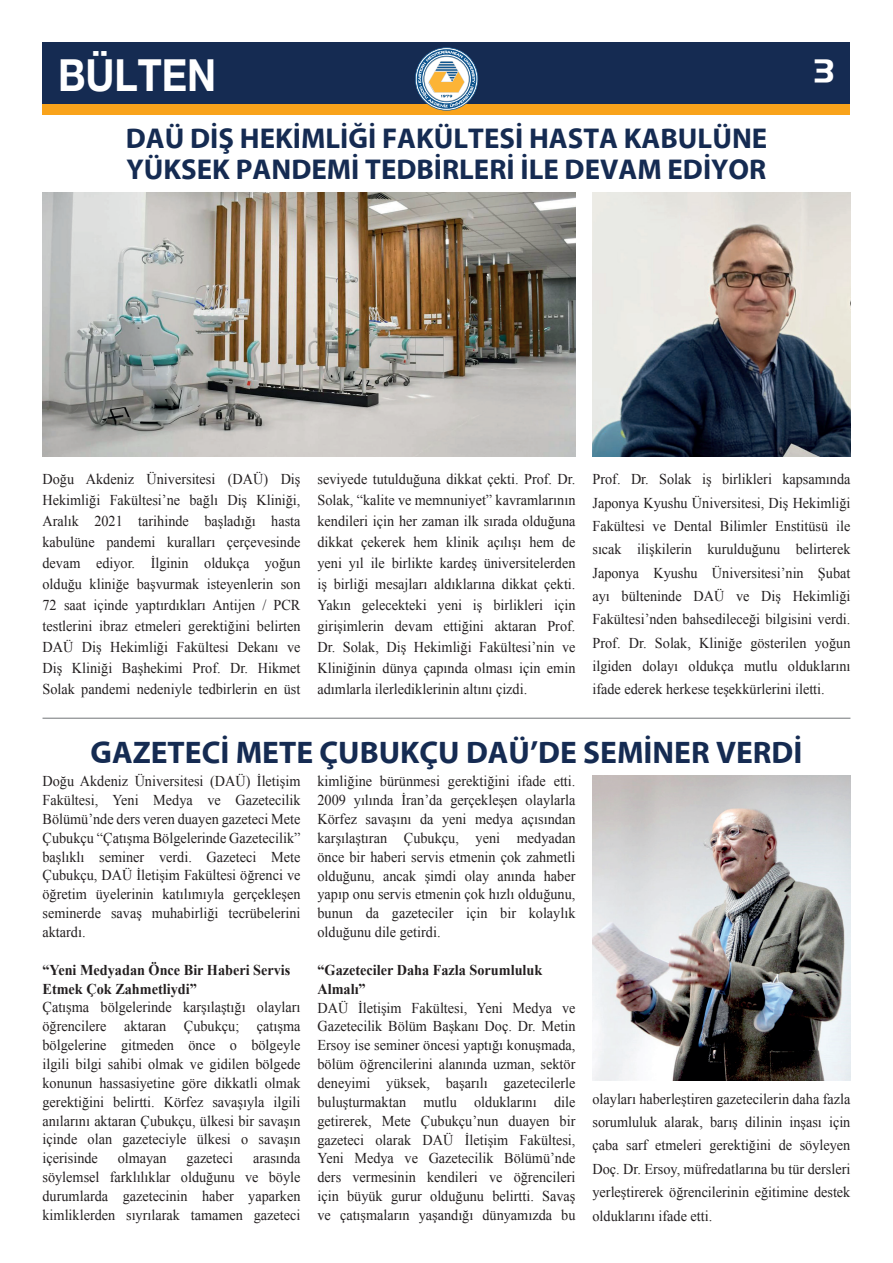
<style>
.page{position:relative;width:893px;height:1263px;background:#fff}
.page>*{position:absolute;margin:0;border:0;box-sizing:border-box;transform-origin:0 0}
.t1{font:700 44.1px "Helvetica Neue EMU";color:#fff;scale:.89 1}
.t2{font:700 31.5px "Myriad EMU";color:#152b52}
.t3{font:31.5px "Handel EMU";color:#fff}
.t4{font:700 28.8px/31.5px "Myriad EMU";color:#152b52}
.t5{font:15px/18.9px "Times New Roman";color:#231f20;text-align:justify;scale:.95 1}
.t6{font:700 15px/18.9px "Times New Roman";color:#231f20;scale:.95 1}
</style>
<div class="page">
<div style="left:43px;top:43px;width:807px;height:72px;background:#f9a31b"></div>
<div style="left:43px;top:43px;width:807px;height:61px;background:#152b52"></div>
<svg style="left:415px;top:47px;width:63px;height:64px"></svg>
<img style="left:592px;top:193px;width:258px;height:263px">
<img style="left:43px;top:193px;width:532px;height:263px">
<img style="left:592px;top:776px;width:258px;height:304px">
<hr style="left:43px;top:718px;width:807px;height:1px;background:#939598">
<h1 class="t1" style="left:58px;top:48px;width:179px">BÜLTEN</h1>
<h2 class="t3" style="left:814px;top:52px;width:21px">3</h2>
<h3 class="t4" style="left:126px;top:123px;width:643px">DAÜ DİŞ HEKİMLİĞİ FAKÜLTESİ HASTA KABULÜNE<br>YÜKSEK PANDEMİ TEDBİRLERİ İLE DEVAM EDİYOR</h3>
<p class="t5" style="left:43px;top:469px;width:273px;line-height:21px">Doğu Akdeniz Üniversitesi (DAÜ) Diş Hekimliği Fakültesi’ne bağlı Diş Kliniği, Aralık 2021 tarihinde başladığı hasta kabulüne pandemi kuralları çerçevesinde devam ediyor. İlginin oldukça yoğun olduğu kliniğe başvurmak isteyenlerin son 72 saat içinde yaptırdıkları Antijen / PCR testlerini ibraz etmeleri gerektiğini belirten DAÜ Diş Hekimliği Fakültesi Dekanı ve Diş Kliniği Başhekimi Prof. Dr. Hikmet Solak pandemi nedeniyle tedbirlerin en üst</p>
<p class="t5" style="left:317px;top:469px;width:273px;line-height:21px">seviyede tutulduğuna dikkat çekti. Prof. Dr.<br>Solak, “kalite ve memnuniyet” kavramlarının kendileri için her zaman ilk sırada olduğuna dikkat çekerek hem klinik açılışı hem de yeni yıl ile birlikte kardeş üniversitelerden iş birliği mesajları aldıklarına dikkat çekti.<br>Yakın gelecekteki yeni iş birlikleri için girişimlerin devam ettiğini aktaran Prof.<br>Dr. Solak, Diş Hekimliği Fakültesi’nin ve Kliniğinin dünya çapında olması için emin adımlarla ilerlediklerinin altını çizdi.</p>
<p class="t5" style="left:592px;top:467px;width:273px;line-height:23.4px">Prof. Dr. Solak iş birlikleri kapsamında Japonya Kyushu Üniversitesi, Diş Hekimliği Fakültesi ve Dental Bilimler Enstitüsü ile sıcak ilişkilerin kurulduğunu belirterek Japonya Kyushu Üniversitesi’nin Şubat ayı bülteninde DAÜ ve Diş Hekimliği Fakültesi’nden bahsedileceği bilgisini verdi.<br>Prof. Dr. Solak, Kliniğe gösterilen yoğun ilgiden dolayı oldukça mutlu olduklarını ifade ederek herkese teşekkürlerini iletti.</p>
<h2 class="t2" style="left:91px;top:735px;width:713px">GAZETECİ METE ÇUBUKÇU DAÜ’DE SEMİNER VERDİ</h2>
<p class="t5" style="left:43px;top:771px;width:273px">Doğu Akdeniz Üniversitesi (DAÜ) İletişim Fakültesi, Yeni Medya ve Gazetecilik Bölümü’nde ders veren duayen gazeteci Mete Çubukçu “Çatışma Bölgelerinde Gazetecilik” başlıklı seminer verdi. Gazeteci Mete Çubukçu, DAÜ İletişim Fakültesi öğrenci ve öğretim üyelerinin katılımıyla gerçekleşen seminerde savaş muhabirliği tecrübelerini aktardı.</p>
<p class="t6" style="left:43px;top:960px;width:262px">“Yeni Medyadan Önce Bir Haberi Servis<br>Etmek Çok Zahmetliydi”</p>
<p class="t5" style="left:43px;top:998px;width:273px">Çatışma bölgelerinde karşılaştığı olayları öğrencilere aktaran Çubukçu; çatışma bölgelerine gitmeden önce o bölgeyle ilgili bilgi sahibi olmak ve gidilen bölgede konunun hassasiyetine göre dikkatli olmak gerektiğini belirtti. Körfez savaşıyla ilgili anılarını aktaran Çubukçu, ülkesi bir savaşın içinde olan gazeteciyle ülkesi o savaşın içerisinde</p>
<p class="t5" style="left:43px;top:1148px;width:273px;text-indent:210px">arasında söylemsel farklılıklar olduğunu ve böyle durumlarda gazetecinin haber yaparken kimliklerden sıyrılarak tamamen gazeteci</p>
<p class="t5" style="left:118px;top:1148px;width:53px">olmayan</p>
<p class="t5" style="left:187px;top:1148px;width:51px">gazeteci</p>
<p class="t5" style="left:317px;top:771px;width:273px">kimliğine bürünmesi gerektiğini ifade etti.<br>2009 yılında İran’da gerçekleşen olaylarla Körfez savaşını da yeni medya açısından karşılaştıran Çubukçu, yeni medyadan önce bir haberi servis etmenin çok zahmetli olduğunu, ancak şimdi olay anında haber yapıp onu servis etmenin çok hızlı olduğunu, bunun da gazeteciler için bir kolaylık olduğunu dile getirdi.</p>
<p class="t6" style="left:317px;top:960px;width:238px">“Gazeteciler Daha Fazla Sorumluluk<br>Almalı”</p>
<p class="t5" style="left:317px;top:998px;width:273px">DAÜ İletişim Fakültesi, Yeni Medya ve Gazetecilik Bölüm Başkanı Doç. Dr. Metin Ersoy ise seminer öncesi yaptığı konuşmada, bölüm öğrencilerini alanında uzman, sektör deneyimi yüksek, başarılı gazetecilerle buluşturmaktan mutlu olduklarını dile getirerek, Mete Çubukçu’nun duayen bir gazeteci olarak DAÜ İletişim Fakültesi, Yeni Medya ve Gazetecilik Bölümü’nde ders vermesinin kendileri ve öğrencileri için büyük gurur olduğunu belirtti. Savaş ve çatışmaların yaşandığı dünyamızda bu</p>
<p class="t5" style="left:592px;top:1087px;width:273px;line-height:23.4px">olayları haberleştiren gazetecilerin daha fazla sorumluluk alarak, barış dilinin inşası için çaba sarf etmeleri gerektiğini de söyleyen Doç. Dr. Ersoy, müfredatlarına bu tür dersleri yerleştirerek öğrencilerinin eğitimine destek olduklarını ifade etti.</p>
</div>
